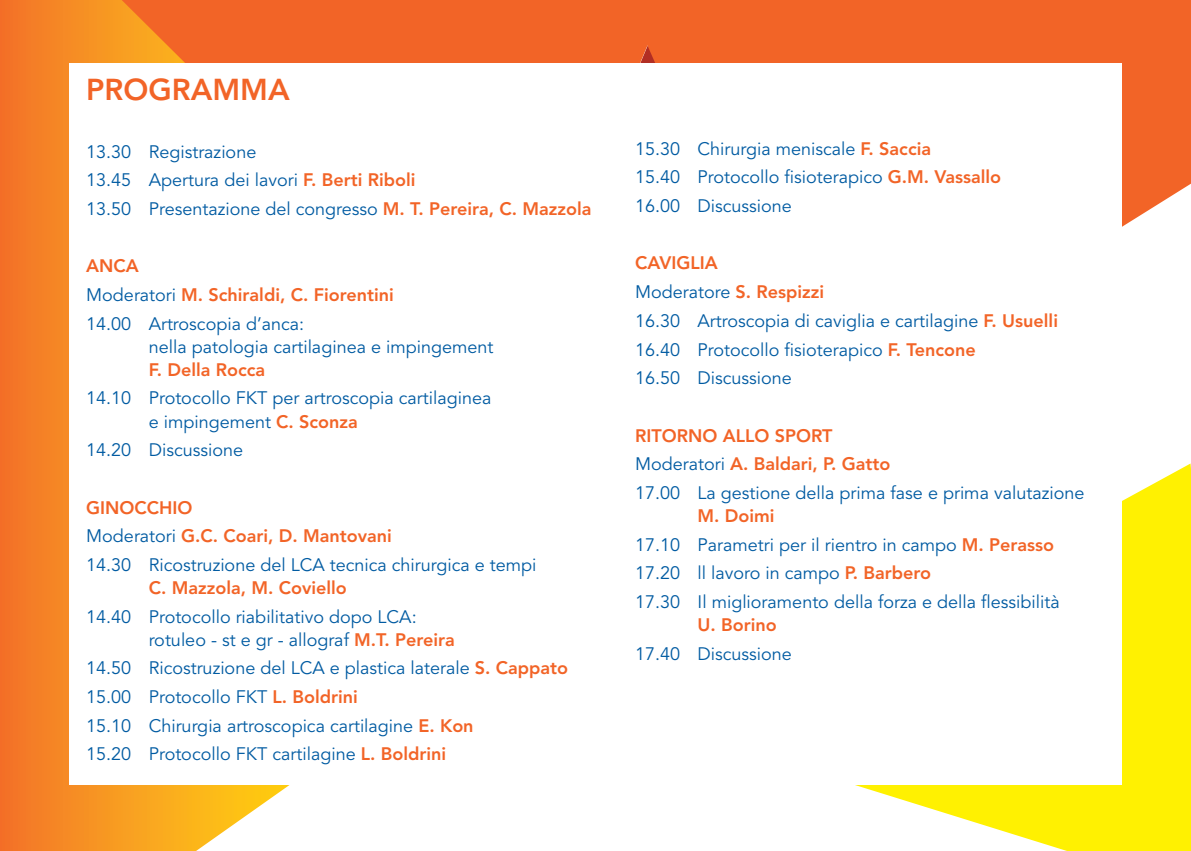
<style>
.page{position:relative;width:1191px;height:851px;background:#fff}
.page>*{position:absolute;margin:0;border:0;box-sizing:border-box;transform-origin:0 0}
.t1{font:800 30px "Avenir LT Std";color:#f26427}
.t2{font:18px/28.6px "Avenir LT Std";color:#015ba2}
.t3{font:800 18px "Avenir LT Std";color:#f26427}
.s1{font-weight:800;color:#f26427}
</style>
<div class="page">
<svg style="left:855px;top:528px;width:336px;height:322px;fill:#fff101"></svg>
<svg style="left:0;top:0;width:290px;height:850px;background:#f58a2d"></svg>
<svg style="left:1122px;top:463px;width:69px;height:65px"></svg>
<div style="left:122px;top:0;width:505px;height:63px;background:#f26427"></div>
<div style="left:627px;top:0;width:564px;height:227px;background:#f26427"></div>
<div style="left:69px;top:63px;width:1053px;height:721px;background:#fff"></div>
<h1 class="t1" style="left:86px;top:72px;width:205px">PROGRAMMA</h1>
<p class="t2" style="left:86px;top:138px;width:507px">13.30 Registrazione<br>13.45 Apertura dei lavori <span class="s1">F. Berti Riboli<br></span>13.50 Presentazione del congresso <span class="s1">M. T. Pereira, C. Mazzola</span></p>
<p class="t2" style="left:86px;top:252px;width:309px"><span class="s1">ANCA<br></span>Moderatori <span class="s1">M. Schiraldi, C. Fiorentini<br></span>14.00 Artroscopia d’anca:</p>
<p class="t2" style="left:149px;top:333px;width:346px">nella patologia cartilaginea e impingement</p>
<p class="t3" style="left:149px;top:359px;width:118px">F. Della Rocca</p>
<p class="t2" style="left:149px;top:387px;width:344px;line-height:23px;text-indent:-62px">14.10 Protocollo FKT per artroscopia cartilaginea e impingement <span class="s1">C. Sconza</span></p>
<p class="t2" style="left:86px;top:436px;width:158px">14.20 Discussione</p>
<p class="t2" style="left:86px;top:493px;width:452px"><span class="s1">GINOCCHIO<br></span>Moderatori <span class="s1">G.C. Coari, D. Mantovani<br></span>14.30 Ricostruzione del LCA tecnica chirurgica e tempi</p>
<p class="t3" style="left:149px;top:577px;width:199px">C. Mazzola, M. Coviello</p>
<p class="t2" style="left:149px;top:605px;width:307px;line-height:23px;text-indent:-62px">14.40 Protocollo riabilitativo dopo LCA: rotuleo - st e gr - allograf <span class="s1">M.T. Pereira</span></p>
<p class="t2" style="left:86px;top:654px;width:483px">14.50 Ricostruzione del LCA e plastica laterale <span class="s1">S. Cappato </span>15.00 Protocollo FKT <span class="s1">L. Boldrini<br></span>15.10 Chirurgia artroscopica cartilagine <span class="s1">E. Kon<br></span>15.20 Protocollo FKT cartilagine <span class="s1">L. Boldrini</span></p>
<p class="t2" style="left:635px;top:135px;width:367px">15.30 Chirurgia meniscale <span class="s1">F. Saccia<br></span>15.40 Protocollo fisioterapico <span class="s1">G.M. Vassallo<br></span>16.00 Discussione</p>
<p class="t2" style="left:635px;top:249px;width:424px"><span class="s1">CAVIGLIA<br></span>Moderatore <span class="s1">S. Respizzi<br></span>16.30 Artroscopia di caviglia e cartilagine <span class="s1">F. Usuelli<br></span>16.40 Protocollo fisioterapico <span class="s1">F. Tencone<br></span>16.50 Discussione</p>
<p class="t2" style="left:635px;top:421px;width:451px"><span class="s1">RITORNO ALLO SPORT<br></span>Moderatori <span class="s1">A. Baldari, P. Gatto<br></span>17.00 La gestione della prima fase e prima valutazione</p>
<p class="t2" style="left:635px;top:502px;width:426px;text-indent:62px"><span class="s1">M. Doimi<br></span>17.10 Parametri per il rientro in campo <span class="s1">M. Perasso </span>17.20 ll lavoro in campo <span class="s1">P. Barbero<br></span>17.30 Il miglioramento della forza e della flessibilità</p>
<p class="t3" style="left:697px;top:614px;width:81px">U. Borino</p>
<p class="t2" style="left:635px;top:639px;width:158px">17.40 Discussione</p>
</div>
